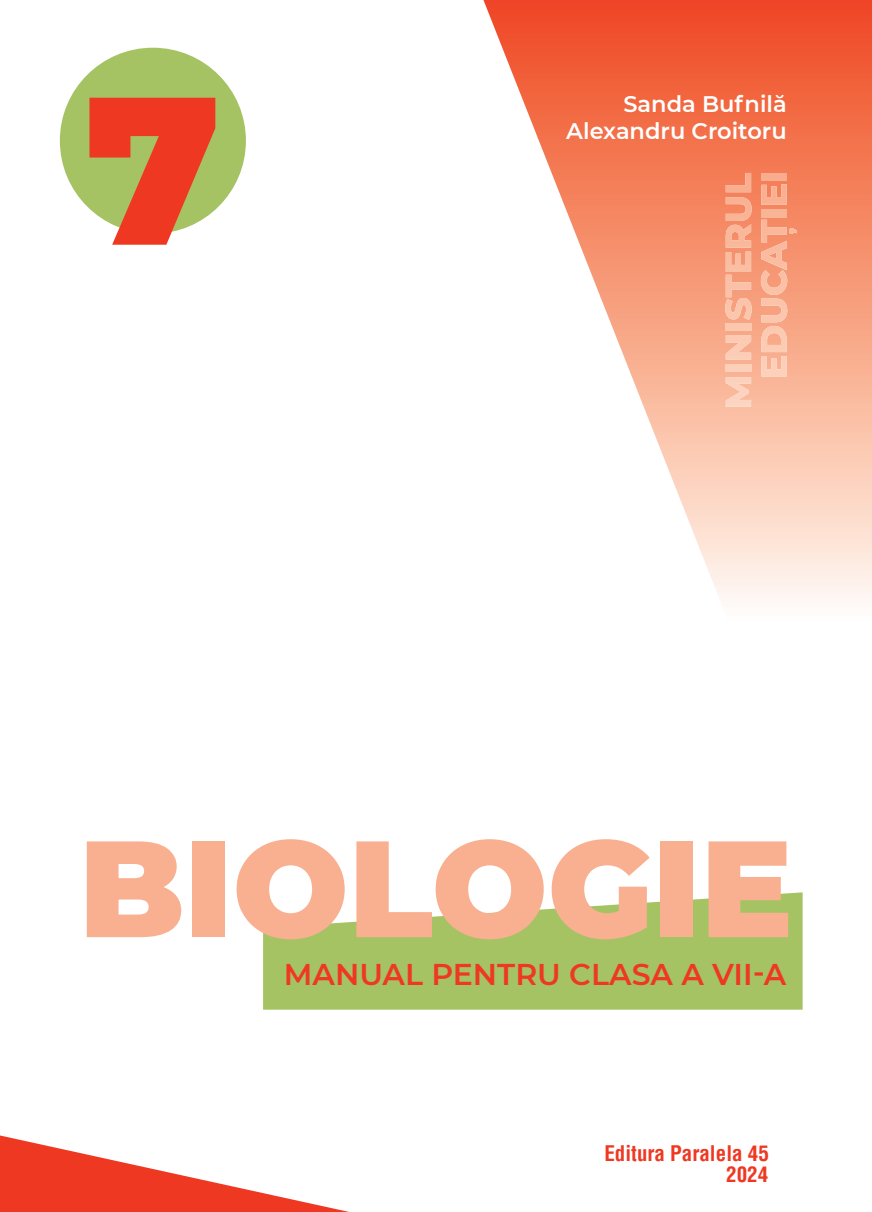
<style>
.page{position:relative;width:872px;height:1212px;background:#fff}
.page>*{position:absolute;margin:0;border:0;box-sizing:border-box;transform-origin:0 0}
.t1{font:900 210px "Montserrat";color:#ef3822}
.t2{font:600 30px "Montserrat";color:#ef3822}
.t3{font:600 22.5px/27px "Montserrat";color:#fff;text-align:right}
.t4{font:700 condensed 21px/21px "Helvetica";color:#ef3822;text-align:right}
</style>
<div class="page">
<div style="left:60px;top:48px;width:186px;height:186px;background:#a6c364;border-radius:50%"></div>
<img style="left:483px;top:0;width:389px;height:137px">
<img style="left:537px;top:137px;width:335px;height:160px">
<img style="left:600px;top:297px;width:272px;height:106px">
<img style="left:725px;top:377px;width:26px;height:30px">
<img style="left:725px;top:365px;width:26px;height:7px">
<img style="left:725px;top:335px;width:26px;height:25px">
<img style="left:725px;top:323px;width:26px;height:7px">
<img style="left:725px;top:275px;width:26px;height:45px">
<img style="left:725px;top:252px;width:26px;height:20px">
<img style="left:725px;top:224px;width:26px;height:24px">
<img style="left:725px;top:197px;width:26px;height:24px">
<img style="left:725px;top:173px;width:26px;height:19px">
<img style="left:761px;top:356px;width:25px;height:20px">
<img style="left:761px;top:326px;width:25px;height:26px">
<img style="left:761px;top:298px;width:26px;height:24px">
<img style="left:761px;top:242px;width:26px;height:53px">
<img style="left:761px;top:220px;width:35px;height:22px">
<img style="left:761px;top:210px;width:25px;height:7px">
<img style="left:761px;top:184px;width:25px;height:21px">
<img style="left:761px;top:173px;width:25px;height:7px">
<div style="left:263px;top:892px;width:539px;height:118px;background:#a6c364"></div>
<svg style="left:87px;top:841px;width:94px;height:96px"></svg>
<div style="left:192px;top:841px;width:33px;height:96px;background:#f9b090"></div>
<svg style="left:237px;top:839px;width:108px;height:100px"></svg>
<svg style="left:356px;top:839px;width:188px;height:100px"></svg>
<svg style="left:551px;top:839px;width:98px;height:100px"></svg>
<div style="left:660px;top:841px;width:33px;height:96px;background:#f9b090"></div>
<svg style="left:708px;top:841px;width:80px;height:96px;background:#f2b997"></svg>
<svg style="left:0;top:1135px;width:349px;height:77px"></svg>
<h1 class="t1" style="left:85px;top:12px;width:137px">7</h1>
<p class="t3" style="left:566px;top:89px;width:222px">Sanda Bufnilă<br>Alexandru Croitoru</p>
<h2 class="t2" style="left:284px;top:953px;width:504px">MANUAL PENTRU CLASA A VII-A</h2>
<p class="t4" style="left:604px;top:1143px;width:166px">Editura Paralela 45<br>2024</p>
</div>
